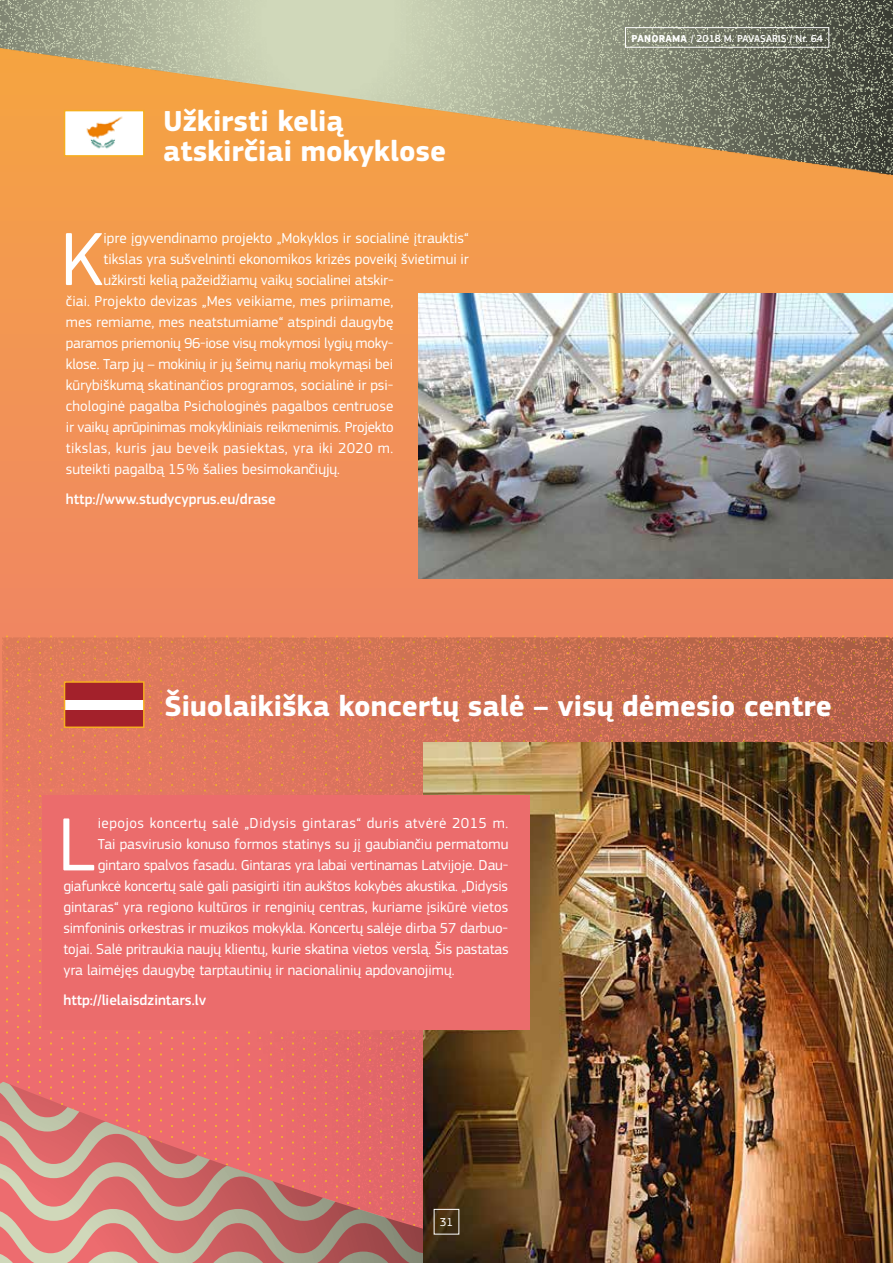
<style>
.page{position:relative;width:893px;height:1263px;background:#f29455}
.page>*{position:absolute;margin:0;border:0;box-sizing:border-box;transform-origin:0 0}
.t1{font:78.3px "EC Square Sans Pro";color:#fff}
.t2{font:700 30px/30px "EC Square Sans Pro";color:#fff}
.t3{font:15px "EC Square Sans Pro";color:#fff}
.t4{font:500 15px "EC Square Sans Pro";color:#fff}
.t5{font:15px "EC Square Sans Pro";letter-spacing:.035em;color:#fff}
.t6{font:15px "EC Square Sans Pro";letter-spacing:-.02em;color:#fff}
.t7{font:15px "EC Square Sans Pro";letter-spacing:.025em;color:#fff}
.t8{font:12px "EC Square Sans Pro";color:#fff}
.t9{font:500 10.5px "EC Square Sans Pro";color:#fff}
.s1{font-weight:700}
</style>
<div class="page">
<img style="left:0;top:581px;width:893px;height:491px">
<hr style="left:0;top:0;width:4px;height:632px;background:#f29158">
<svg style="left:0;top:1072px;width:423px;height:191px;background:#d57973"></svg>
<img style="left:0;top:0;width:893px;height:240px">
<div style="left:625px;top:27px;width:204px;height:21px;border:1px solid #fff"></div>
<img style="left:419px;top:294px;width:474px;height:284px">
<img style="left:67px;top:113px;width:75px;height:41px">
<div style="left:64px;top:110px;width:81px;height:47px;border:2px solid #f6ae1f"></div>
<img style="left:423px;top:742px;width:470px;height:521px">
<svg style="left:67px;top:684px;width:75px;height:41px;background:#b9575e"></svg>
<div style="left:64px;top:681px;width:81px;height:47px;border:2px solid #f6ae1f"></div>
<div style="left:42px;top:796px;width:488px;height:234px;background:#eb6c6c"></div>
<h2 class="t2" style="left:163px;top:107px;width:284px">Užkirsti kelią atskirčiai mokyklose</h2>
<h1 class="t1" style="left:60px;top:214px;width:45px">K</h1>
<p class="t3" style="left:104px;top:229px;width:367px">ipre įgyvendinamo projekto „Mokyklos ir socialinė įtrauktis“</p>
<p class="t3" style="left:104px;top:250px;width:367px">tikslas yra sušvelninti ekonomikos krizės poveikį švietimui ir</p>
<p class="t3" style="left:104px;top:271px;width:292px">užkirsti kelią pažeidžiamų vaikų socialinei atskir-</p>
<p class="t3" style="left:66px;top:292px;width:329px">čiai. Projekto devizas „Mes veikiame, mes priimame,</p>
<p class="t3" style="left:66px;top:313px;width:329px">mes remiame, mes neatstumiame“ atspindi daugybę</p>
<p class="t6" style="left:66px;top:334px;width:329px">paramos priemonių 96-iose visų mokymosi lygių moky-</p>
<p class="t3" style="left:66px;top:355px;width:329px">klose. Tarp jų – mokinių ir jų šeimų narių mokymąsi bei</p>
<p class="t3" style="left:66px;top:376px;width:329px">kūrybiškumą skatinančios programos, socialinė ir psi-</p>
<p class="t3" style="left:66px;top:397px;width:329px">chologinė pagalba Psichologinės pagalbos centruose</p>
<p class="t3" style="left:66px;top:418px;width:329px">ir vaikų aprūpinimas mokykliniais reikmenimis. Projekto</p>
<p class="t7" style="left:66px;top:439px;width:329px">tikslas, kuris jau beveik pasiektas, yra iki 2020 m.</p>
<p class="t3" style="left:66px;top:460px;width:276px">suteikti pagalbą 15% šalies besimokančiųjų.</p>
<p class="t4" style="left:66px;top:490px;width:211px">http://www.studycyprus.eu/drase</p>
<p class="t9" style="left:632px;top:32px;width:193px"><span class="s1">PANORAMA</span> / 2018 M. PAVASARIS / Nr. 64</p>
<h2 class="t2" style="left:165px;top:692px;width:669px">Šiuolaikiška koncertų salė – visų dėmesio centre</h2>
<h1 class="t1" style="left:57px;top:799px;width:39px">L</h1>
<p class="t5" style="left:98px;top:815px;width:412px">iepojos koncertų salė „Didysis gintaras“ duris atvėrė 2015 m.</p>
<p class="t3" style="left:98px;top:836px;width:412px">Tai pasvirusio konuso formos statinys su jį gaubiančiu permatomu</p>
<p class="t3" style="left:98px;top:857px;width:412px">gintaro spalvos fasadu. Gintaras yra labai vertinamas Latvijoje. Dau-</p>
<p class="t3" style="left:63px;top:878px;width:446px">giafunkcė koncertų salė gali pasigirti itin aukštos kokybės akustika. „Didysis</p>
<p class="t3" style="left:63px;top:899px;width:446px">gintaras“ yra regiono kultūros ir renginių centras, kuriame įsikūrė vietos</p>
<p class="t3" style="left:63px;top:920px;width:446px">simfoninis orkestras ir muzikos mokykla. Koncertų salėje dirba 57 darbuo-</p>
<p class="t3" style="left:63px;top:941px;width:447px">tojai. Salė pritraukia naujų klientų, kurie skatina vietos verslą. Šis pastatas</p>
<p class="t3" style="left:63px;top:962px;width:393px">yra laimėjęs daugybę tarptautinių ir nacionalinių apdovanojimų.</p>
<p class="t4" style="left:63px;top:991px;width:145px">http://lielaisdzintars.lv</p>
<p class="t8" style="left:440px;top:1215px;width:15px">31</p>
</div>
